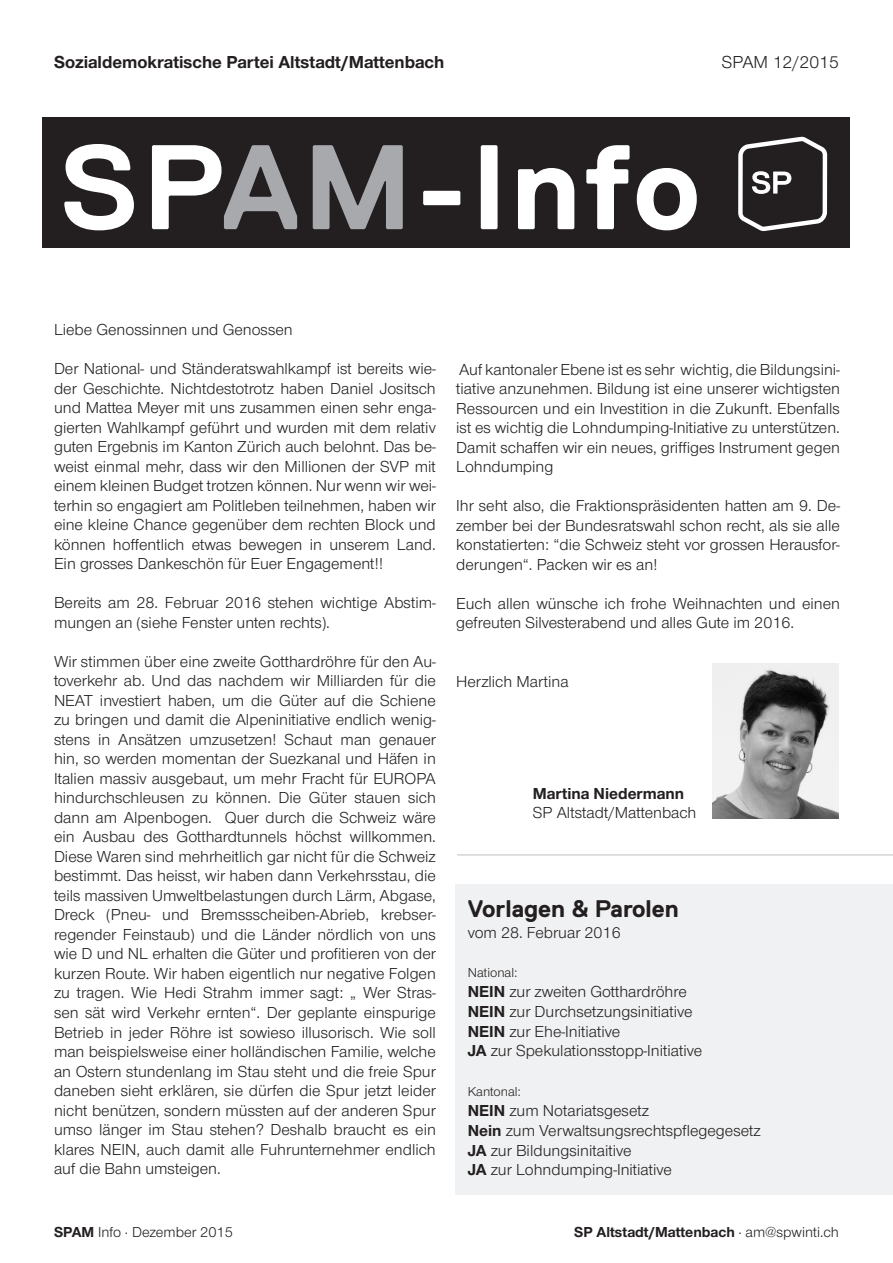
<style>
.page{position:relative;width:893px;height:1263px;background:#fff}
.page>*{position:absolute;margin:0;border:0;box-sizing:border-box;transform-origin:0 0}
.t1{font:700 120px "Replica";letter-spacing:.025em;color:#fff}
.t2{font:700 24px "Replica";color:#231f20}
.t3{font:700 18px "Nimbus San Nov";color:#231f20}
.t4{font:18px "Nimbus San Nov";color:#231f20}
.t5{font:16.5px/19.5px "Nimbus San Nov";color:#231f20;text-align:justify}
.t6{font:700 16.5px "Nimbus San Nov";color:#231f20}
.t7{font:700 15px "Nimbus San Nov";color:#231f20}
.t8{font:15px "Nimbus San Nov";color:#231f20}
.t9{font:13.5px "Nimbus San Nov";color:#231f20}
.s1{color:#a8a9ad}
.s2{font-weight:700}
.s3{font-weight:400}
</style>
<div class="page">
<div style="left:43px;top:117px;width:807px;height:131px;background:#231f20"></div>
<svg style="left:738px;top:137px;width:89px;height:94px"></svg>
<img style="left:713px;top:664px;width:126px;height:155px">
<hr style="left:457px;top:855px;width:436px;height:1px;background:#bcbdc0">
<div style="left:455px;top:885px;width:438px;height:310px;background:#f0f1f2"></div>
<p class="t3" style="left:54px;top:51px;width:392px">Sozialdemokratische Partei Altstadt/Mattenbach</p>
<p class="t4" style="left:722px;top:51px;width:118px">SPAM 12/2015</p>
<h1 class="t1" style="left:60px;top:121px;width:642px">SP<span class="s1">AM</span>-Info</h1>
<p class="t5" style="left:54px;top:320px;width:240px">Liebe Genossinnen und Genossen</p>
<p class="t5" style="left:54px;top:359px;width:383px">Der National- und Ständeratswahlkampf ist bereits wie&shy;der Geschichte. Nichtdestotrotz haben Daniel Jositsch und Mattea Meyer mit uns zusammen einen sehr enga&shy;gierten Wahlkampf geführt und wurden mit dem relativ guten Ergebnis im Kanton Zürich auch belohnt. Das be&shy;weist einmal mehr, dass wir den Millionen der SVP mit einem kleinen Budget trotzen können. Nur wenn wir wei&shy;terhin so engagiert am Politleben teilnehmen, haben wir eine kleine Chance gegenüber dem rechten Block und können hoffentlich etwas bewegen in unserem Land.<br>Ein grosses Dankeschön für Euer Engagement!!</p>
<p class="t5" style="left:54px;top:593px;width:383px">Bereits am 28. Februar 2016 stehen wichtige Abstim&shy;mungen an (siehe Fenster unten rechts).</p>
<p class="t5" style="left:54px;top:652px;width:383px">Wir stimmen über eine zweite Gotthardröhre für den Au&shy;toverkehr ab. Und das nachdem wir Milliarden für die NEAT investiert haben, um die Güter auf die Schiene zu bringen und damit die Alpeninitiative endlich wenig&shy;stens in Ansätzen umzusetzen! Schaut man genauer hin, so werden momentan der Suezkanal und Häfen in Italien massiv ausgebaut, um mehr Fracht für EUROPA hindurchschleusen zu können. Die Güter stauen sich dann am Alpenbogen. Quer durch die Schweiz wäre ein Ausbau des Gotthardtunnels höchst willkommen.<br>Diese Waren sind mehrheitlich gar nicht für die Schweiz bestimmt. Das heisst, wir haben dann Verkehrsstau, die teils massiven Umweltbelastungen durch Lärm, Abgase, Dreck (Pneu- und Bremssscheiben-Abrieb, krebser&shy;regender Feinstaub) und die Länder nördlich von uns wie D und NL erhalten die Güter und profitieren von der kurzen Route. Wir haben eigentlich nur negative Folgen zu tragen. Wie Hedi Strahm immer sagt: „ Wer Stras&shy;sen sät wird Verkehr ernten“. Der geplante einspurige Betrieb in jeder Röhre ist sowieso illusorisch. Wie soll man beispielsweise einer holländischen Familie, welche an Ostern stundenlang im Stau steht und die freie Spur daneben sieht erklären, sie dürfen die Spur jetzt leider nicht benützen, sondern müssten auf der anderen Spur umso länger im Stau stehen? Deshalb braucht es ein klares NEIN, auch damit alle Fuhrunternehmer endlich auf die Bahn umsteigen.</p>
<p class="t5" style="left:456px;top:360px;width:385px">Auf kantonaler Ebene ist es sehr wichtig, die Bildungsini&shy;tiative anzunehmen. Bildung ist eine unserer wichtigsten Ressourcen und ein Investition in die Zukunft. Ebenfalls ist es wichtig die Lohndumping-Initiative zu unterstützen.<br>Damit schaffen wir ein neues, griffiges Instrument gegen Lohndumping</p>
<p class="t5" style="left:456px;top:496px;width:385px">Ihr seht also, die Fraktionspräsidenten hatten am 9. De&shy;zember bei der Bundesratswahl schon recht, als sie alle konstatierten: “die Schweiz steht vor grossen Herausfor&shy;derungen“. Packen wir es an!</p>
<p class="t5" style="left:456px;top:594px;width:385px">Euch allen wünsche ich frohe Weihnachten und einen gefreuten Silvesterabend und alles Gute im 2016.</p>
<p class="t5" style="left:456px;top:672px;width:114px">Herzlich Martina</p>
<p class="t6" style="left:533px;top:783px;width:153px">Martina Niedermann</p>
<p class="t5" style="left:533px;top:803px;width:165px">SP Altstadt/Mattenbach</p>
<h2 class="t2" style="left:468px;top:895px;width:212px">Vorlagen &amp; Parolen</h2>
<p class="t5" style="left:468px;top:922px;width:154px">vom 28. Februar 2016</p>
<p class="t9" style="left:468px;top:965px;width:51px">National:</p>
<p class="t5" style="left:468px;top:982px;width:236px;text-align:left"><span class="s2">NEIN</span> zur zweiten Gotthardröhre<br><span class="s2">NEIN</span> zur Durchsetzungsinitiative<br><span class="s2">NEIN</span> zur Ehe-Initiative<br><span class="s2">JA</span> zur Spekulationsstopp-Initiative</p>
<p class="t9" style="left:468px;top:1084px;width:54px">Kantonal:</p>
<p class="t5" style="left:468px;top:1101px;width:294px;text-align:left"><span class="s2">NEIN</span> zum Notariatsgesetz<br><span class="s2">Nein</span> zum Verwaltsungsrechtspflegegesetz<br><span class="s2">JA</span> zur Bildungsinitaitive<br><span class="s2">JA</span> zur Lohndumping-Initiative</p>
<p class="t8" style="left:54px;top:1224px;width:181px"><span class="s2">SPAM</span> Info Г Dezember 2015</p>
<p class="t7" style="left:574px;top:1223px;width:266px">SP Altstadt/Mattenbach <span class="s3">с am@spwinti.ch</span></p>
</div>
